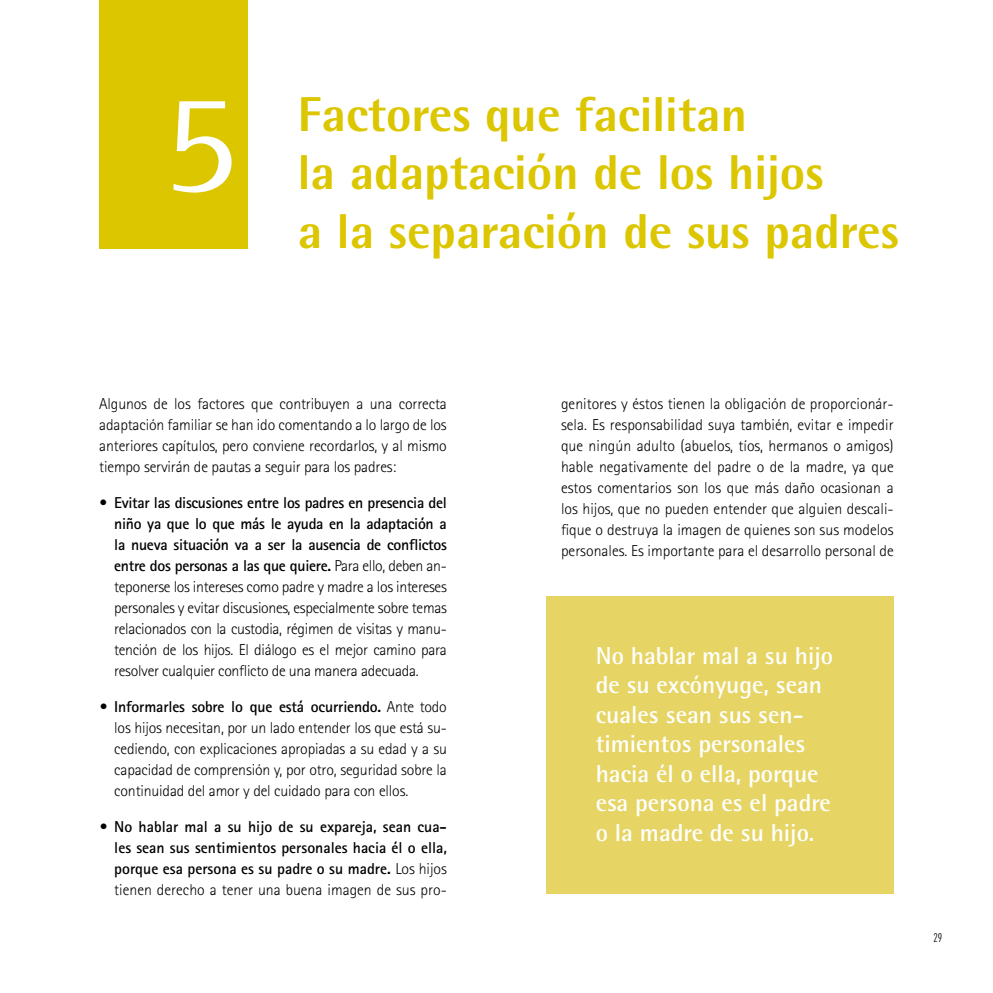
<style>
.page{position:relative;width:993px;height:993px;background:#fff}
.page>*{position:absolute;margin:0;border:0;box-sizing:border-box;transform-origin:0 0}
.t1{font:146.3px "Rotis Serif";color:#fff}
.t2{font:800 49px/58.8px "Rotis Semi Sans";color:#dbc600}
.t3{font:700 24.5px/29.4px "Rotis Semi Sans";color:#fff}
.t4{font:300 15.75px/21px "Rotis Sans Serif";letter-spacing:-.01em;color:#000;text-align:justify}
.t5{font:700 15.75px/21px "Rotis Sans Serif";color:#000;text-align:justify}
.t6{font:12.25px "DIN Cond";color:#000}
.s1{font-weight:700}
.s2{font-weight:300}
</style>
<div class="page">
<div style="left:99px;top:0;width:149px;height:248px;background:#dbc600"></div>
<div style="left:546px;top:595px;width:347px;height:298px;background:#e6d565"></div>
<h1 class="t1" style="left:162px;top:59px;width:77px">5</h1>
<h2 class="t2" style="left:298px;top:83px;width:602px">Factores que facilitan<br>la adaptación de los hijos<br>a la separación de sus padres</h2>
<p class="t4" style="left:99px;top:393px;width:349px">Algunos de los factores que contribuyen a una correcta adaptación familiar se han ido comentando a lo largo de los anteriores capítulos, pero conviene recordarlos, y al mismo tiempo servirán de pautas a seguir para los padres:</p>
<p class="t4" style="left:114px;top:492px;width:334px;text-indent:-15px"><span class="s1">• Evitar las discusiones entre los padres en presencia del niño ya que lo que más le ayuda en la adaptación a la nueva situación va a ser la ausencia de conflictos entre dos personas a las que quiere.</span> Para ello, deben an&shy;teponerse los intereses como padre y madre a los intereses personales y evitar discusiones, especialmente sobre temas relacionados con la custodia, régimen de visitas y manu&shy;tención de los hijos. El diálogo es el mejor camino para resolver cualquier conflicto de una manera adecuada.</p>
<p class="t4" style="left:114px;top:696px;width:334px;text-indent:-15px"><span class="s1">• Informarles sobre lo que está ocurriendo.</span> Ante todo los hijos necesitan, por un lado entender los que está su&shy;cediendo, con explicaciones apropiadas a su edad y a su capacidad de comprensión y, por otro, seguridad sobre la continuidad del amor y del cuidado para con ellos.</p>
<p class="t5" style="left:114px;top:815px;width:334px;text-indent:-15px">• No hablar mal a su hijo de su expareja, sean cua&shy;les sean sus sentimientos personales hacia él o ella, porque esa persona es su padre o su madre. <span class="s2">Los hijos tienen derecho a tener una buena imagen de sus pro-</span></p>
<p class="t4" style="left:561px;top:393px;width:334px">genitores y éstos tienen la obligación de proporcionár&shy;sela. Es responsabilidad suya también, evitar e impedir que ningún adulto (abuelos, tíos, hermanos o amigos) hable negativamente del padre o de la madre, ya que estos comentarios son los que más daño ocasionan a los hijos, que no pueden entender que alguien descali&shy;fique o destruya la imagen de quienes son sus modelos personales. Es importante para el desarrollo personal de</p>
<h3 class="t3" style="left:595px;top:640px;width:239px">No hablar mal a su hijo de su excónyuge, sean cuales sean sus sen&shy;timientos personales hacia él o ella, porque esa persona es el padre o la madre de su hijo.</h3>
<p class="t6" style="left:933px;top:930px;width:10px">29</p>
</div>
